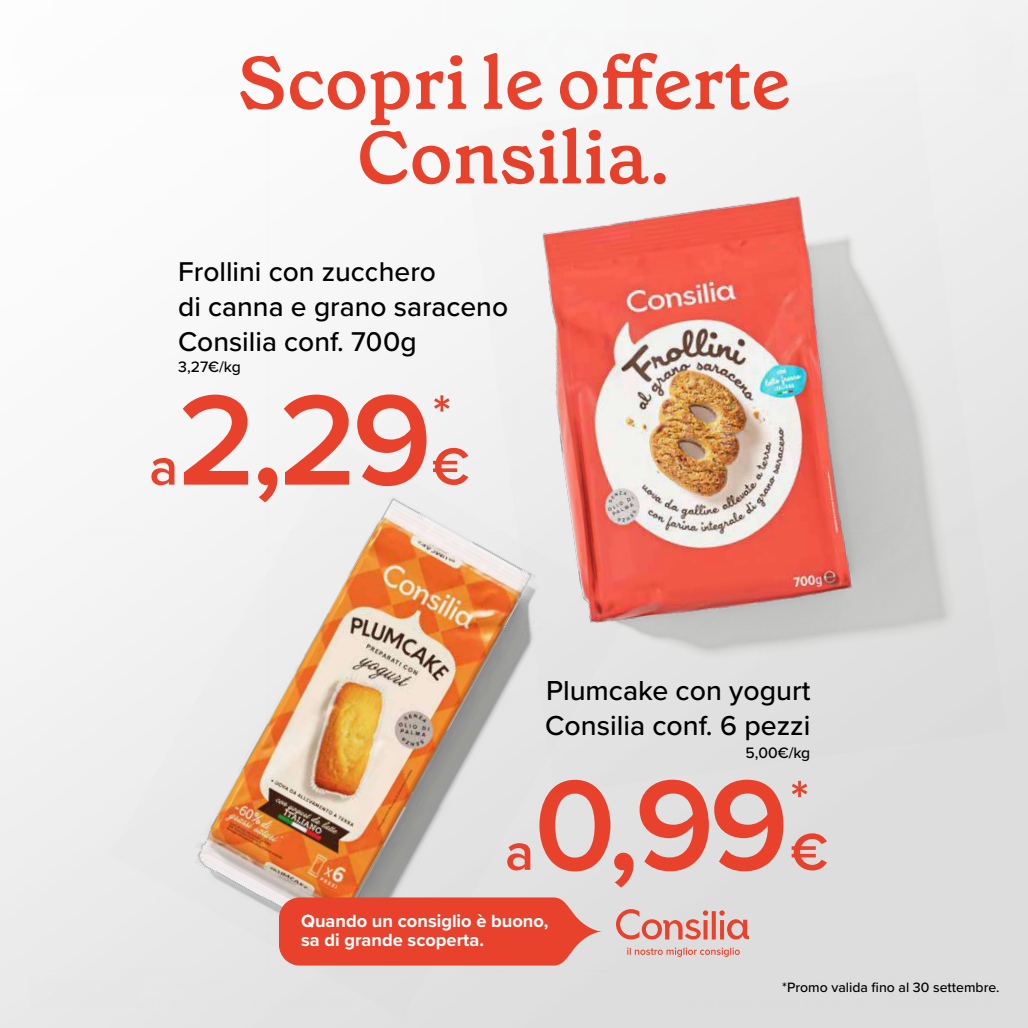
<style>
.page{position:relative;width:1028px;height:1028px;background:#fff}
.page>*{position:absolute;margin:0;border:0;box-sizing:border-box;transform-origin:0 0}
.t1{font:600 132.88px "Proxima Nova";color:#e8412c}
.t2{font:600 74.5px/74.5px "Grenette Pro";color:#e8412c;text-align:center}
.t3{font:700 60px "Futura Std";letter-spacing:-.04em;color:#e30613}
.t4{font:600 53.88px "Proxima Nova";color:#e8412c}
.t5{font:500 28.5px/35px "Proxima Nova";color:#000}
.t6{font:500 28.12px/34.6px "Proxima Nova";color:#000}
.t7{font:700 18.25px/19.4px "Proxima Nova";color:#fff}
.t8{font:500 15.62px "Proxima Nova";letter-spacing:-.01em;color:#000}
.t9{font:500 14px "Proxima Nova";color:#000}
.t10{font:12.5px "Futura Std";color:#000}
</style>
<div class="page">
<img style="left:0;top:0;width:1028px;height:1028px">
<img style="left:110px;top:442px;width:523px;height:576px">
<svg style="left:279px;top:897px;width:323px;height:68px;background:#e74f3c"></svg>
<svg style="left:616px;top:909px;width:133px;height:47px;background:#e0b5b0"></svg>
<img style="left:464px;top:70px;width:542px;height:723px">
<h3 class="t3" style="left:314px;top:12px;width:404px">SOTTOCOSTO</h3>
<h2 class="t2" style="left:238px;top:45px;width:554px">Scopri le offerte<br>Consilia.</h2>
<p class="t6" style="left:178px;top:253px;width:331px">Frollini con zucchero<br>di canna e grano saraceno<br>Consilia conf. 700g</p>
<p class="t8" style="left:178px;top:355px;width:64px">3,27€/kg</p>
<h1 class="t1" style="left:177px;top:341px;width:256px">2,29</h1>
<h3 class="t4" style="left:432px;top:374px;width:20px">*</h3>
<h3 class="t4" style="left:149px;top:426px;width:30px">a</h3>
<h3 class="t4" style="left:432px;top:426px;width:39px">€</h3>
<p class="t5" style="left:545px;top:672px;width:266px">Plumcake con yogurt<br>Consilia conf. 6 pezzi</p>
<p class="t8" style="left:745px;top:740px;width:66px">5,00€/kg</p>
<h1 class="t1" style="left:534px;top:726px;width:256px">0,99</h1>
<h3 class="t4" style="left:790px;top:759px;width:20px">*</h3>
<h3 class="t4" style="left:505px;top:811px;width:30px">a</h3>
<h3 class="t4" style="left:790px;top:811px;width:39px">€</h3>
<p class="t7" style="left:301px;top:911px;width:249px">Quando un consiglio è buono, sa di grande scoperta.</p>
<p class="t10" style="left:791px;top:977px;width:210px">Validità offerte: 5 - 17 settembre 2024</p>
<p class="t9" style="left:782px;top:976px;width:219px">*Promo valida fino al 30 settembre.</p>
</div>
